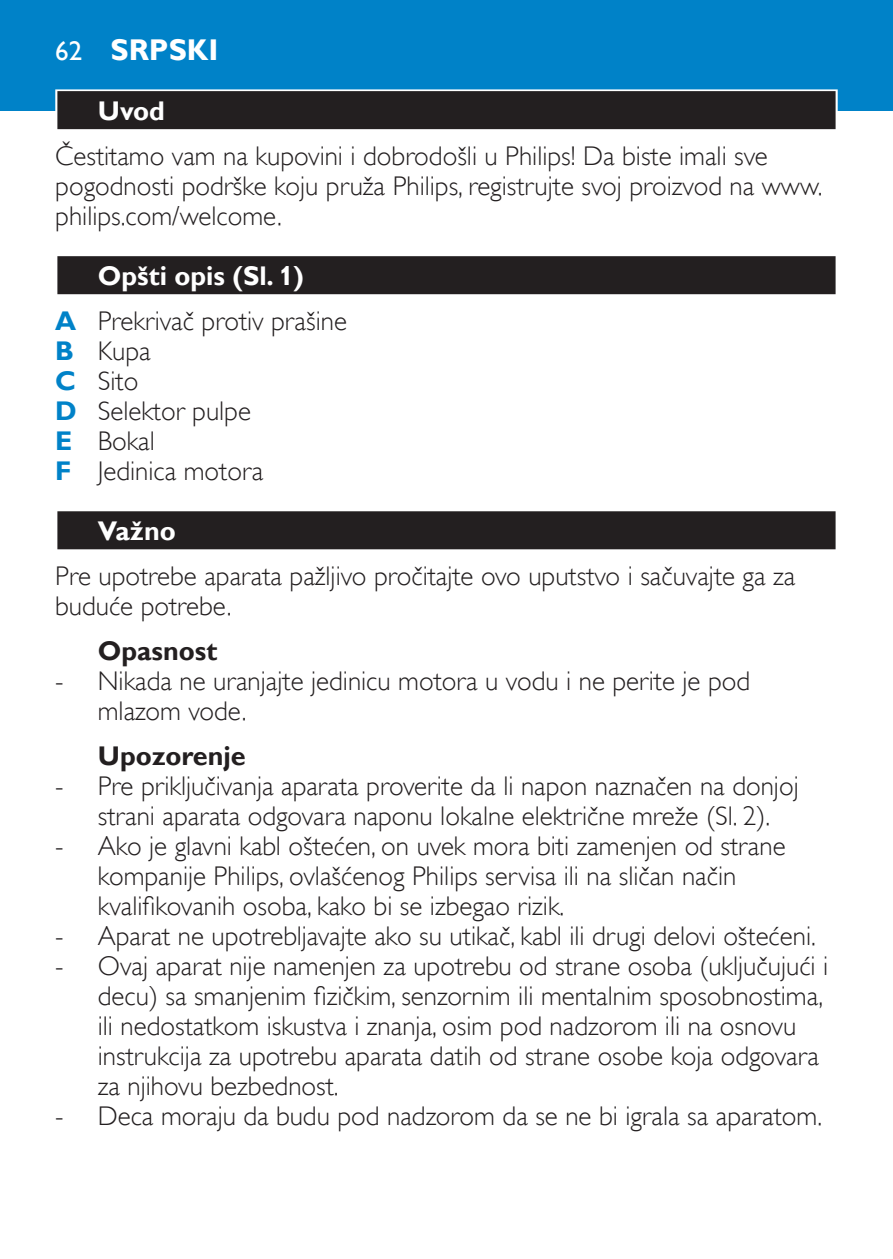
<style>
.page{position:relative;width:893px;height:1259px;background:#fff}
.page>*{position:absolute;margin:0;border:0;box-sizing:border-box;transform-origin:0 0}
.t1{font:700 30px "Gill Sans Alt One WGL";color:#fff}
.t2{font:27px/30px "Gill Sans Alt One WGL Light";color:#231f20}
.t3{font:700 27px "Gill Sans Alt One WGL";color:#fff}
.t4{font:700 27px "Gill Sans Alt One WGL";color:#231f20}
.t5{font:27px "Gill Sans Alt One WGL";color:#fff}
.s1{font-family:"Gill Sans Alt One WGL";font-weight:700;color:#0082c8}
</style>
<div class="page">
<div style="left:0;top:0;width:893px;height:111px;background:#0082c8"></div>
<div style="left:55px;top:89px;width:783px;height:43px;background:linear-gradient(to right,#dcdbdc,#dcdbdc)"></div>
<div style="left:57px;top:91px;width:779px;height:38px;background:#231f20"></div>
<div style="left:55px;top:254px;width:783px;height:43px;background:linear-gradient(to right,#cecdce,#cecdce)"></div>
<div style="left:57px;top:256px;width:779px;height:38px;background:#231f20"></div>
<div style="left:55px;top:509px;width:783px;height:43px;background:linear-gradient(to right,#b8b6b7,#b8b6b7)"></div>
<div style="left:57px;top:511px;width:779px;height:38px;background:#231f20"></div>
<p class="t5" style="left:55px;top:32px;width:28px">62</p>
<p class="t1" style="left:111px;top:29px;width:20px">Srp</p>
<p class="t1" style="left:169px;top:29px;width:51px">ski</p>
<p class="t3" style="left:98px;top:92px;width:69px">Uvod</p>
<p class="t2" style="left:55px;top:141px;width:769px">Čestitamo vam na kupovini i dobrodošli u Philips! Da biste imali sve pogodnosti podrške koju pruža Philips, registrujte svoj proizvod na www. philips.com/welcome.</p>
<p class="t3" style="left:98px;top:257px;width:208px">Opšti opis (Sl. 1)</p>
<p class="t2" style="left:55px;top:306px;width:293px"><span class="s1">A</span> Prekrivač protiv prašine<br><span class="s1">B</span> Kupa<br><span class="s1">C</span> Sito<br><span class="s1">D</span> Selektor pulpe<br><span class="s1">E</span> Bokal<br><span class="s1">F</span> Jedinica motora</p>
<p class="t3" style="left:98px;top:512px;width:79px">Važno</p>
<p class="t2" style="left:55px;top:561px;width:742px">Pre upotrebe aparata pažljivo pročitajte ovo uputstvo i sačuvajte ga za buduće potrebe.</p>
<p class="t4" style="left:98px;top:632px;width:121px">Opasnost</p>
<p class="t2" style="left:98px;top:666px;width:654px;text-indent:-43px">- Nikada ne uranjajte jedinicu motora u vodu i ne perite je pod mlazom vode.</p>
<p class="t4" style="left:98px;top:737px;width:149px">Upozorenje</p>
<p class="t2" style="left:55px;top:771px;width:745px;text-align:center">- Pre priključivanja aparata proverite da li napon naznačen na donjoj strani aparata odgovara naponu lokalne električne mreže (Sl. 2).</p>
<p class="t2" style="left:98px;top:831px;width:689px;text-indent:-43px">- Ako je glavni kabl oštećen, on uvek mora biti zamenjen od strane kompanije Philips, ovlašćenog Philips servisa ili na sličan način kvalifikovanih osoba, kako bi se izbegao rizik.</p>
<p class="t2" style="left:55px;top:921px;width:762px">- Aparat ne upotrebljavajte ako su utikač, kabl ili drugi delovi oštećeni.</p>
<p class="t2" style="left:98px;top:951px;width:732px;text-indent:-43px">- Ovaj aparat nije namenjen za upotrebu od strane osoba (uključujući i decu) sa smanjenim fizičkim, senzornim ili mentalnim sposobnostima, ili nedostatkom iskustva i znanja, osim pod nadzorom ili na osnovu instrukcija za upotrebu aparata datih od strane osobe koja odgovara za njihovu bezbednost.</p>
<p class="t2" style="left:55px;top:1101px;width:768px">- Deca moraju da budu pod nadzorom da se ne bi igrala sa aparatom.</p>
</div>
